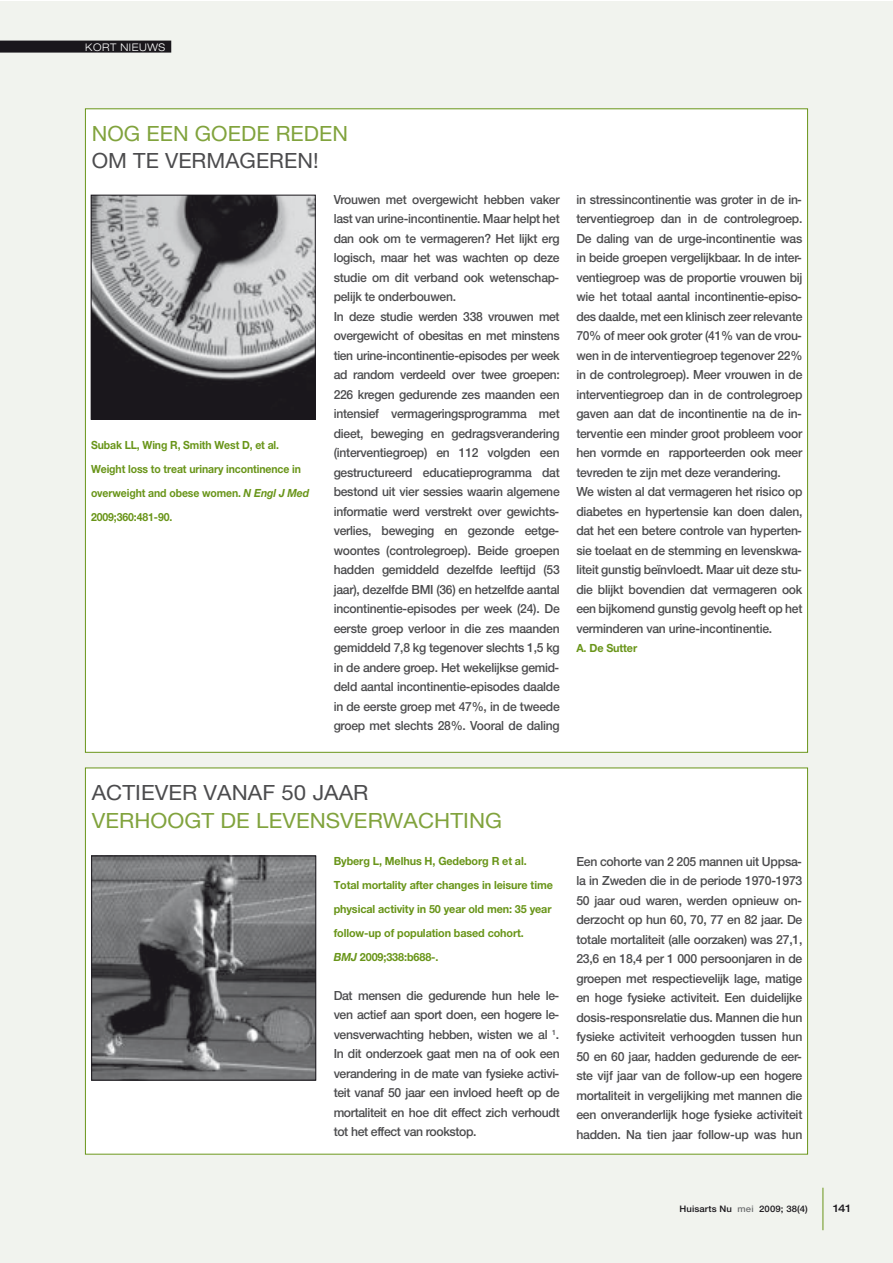
<style>
.page{position:relative;width:893px;height:1263px;background:#fff}
.page>*{position:absolute;margin:0;border:0;box-sizing:border-box;transform-origin:0 0}
.t1{font:21px "Helvetica Neue LT Pro";letter-spacing:.005em;color:#81a33d;scale:1.06 1}
.t2{font:21px "Helvetica Neue LT Pro";letter-spacing:.005em;color:#4c4c4e;scale:1.06 1}
.t3{font:21px "Helvetica Neue LT Pro";letter-spacing:.005em;color:#81a33d}
.t4{font:21px "Helvetica Neue LT Pro";letter-spacing:.005em;color:#4c4c4e}
.t5{font:500 12.6px/19.5px "Helvetica Neue LT Pro";letter-spacing:-.02em;color:#4c4c4e;scale:.96 1}
.t6{font:500 12.6px/19.5px "Helvetica Neue LT Pro";letter-spacing:-.02em;color:#4c4c4e;text-align:justify}
.t7{font:700 11.25px/24px "Helvetica Neue LT Pro";letter-spacing:-.01em;color:#699519;scale:.96 1}
.t8{font:700 11.25px/24px "Helvetica Neue LT Pro";letter-spacing:-.01em;color:#699519;scale:.93 1}
.t9{font:300 expanded 10.5px "Helvetica Neue LT Pro";letter-spacing:.06em;color:#fff;scale:.95 1}
.t10{font:500 expanded 10.5px "Helvetica Neue LT Pro";color:#1a171c;scale:.95 1}
.t11{font:500 9px "Helvetica Neue LT Pro";letter-spacing:.01em;color:#1a171c;scale:1.06 1}
.s1{font-style:italic}
.s2{color:#707173}
</style>
<div class="page">
<div style="left:0;top:1px;width:892px;height:1262px;background:#f1f3ee"></div>
<hr style="left:823px;top:1188px;width:1px;height:42px;background:#699519">
<div style="left:0;top:41px;width:171px;height:12px;background:#1a171c"></div>
<div style="left:85px;top:768px;width:722px;height:386px;background:#fff"></div>
<img style="left:93px;top:858px;width:221px;height:220px">
<div style="left:91px;top:856px;width:225px;height:224px;border:1px solid #1a171c"></div>
<div style="left:85px;top:109px;width:722px;height:643px;background:#fff"></div>
<img style="left:93px;top:197px;width:220px;height:220px">
<div style="left:91px;top:195px;width:224px;height:224px;border:1px solid #1a171c"></div>
<p class="t9" style="left:85px;top:41px;width:86px">KORT NIEUWS</p>
<h1 class="t3" style="left:92px;top:121px;width:258px">NOG EEN GOEDE REDEN</h1>
<h1 class="t4" style="left:92px;top:148px;width:228px">OM TE VERMAGEREN!</h1>
<p class="t8" style="left:91px;top:432px;width:236px">Subak LL, Wing R, Smith West D, et al.<br>Weight loss to treat urinary incontinence in overweight and obese women. <span class="s1">N Engl J Med </span>2009;360:481-90.</p>
<p class="t5" style="left:334px;top:189px;width:237px">Vrouwen met overgewicht hebben vaker last van urine-incontinentie. Maar helpt het dan ook om te vermageren? Het lijkt erg logisch, maar het was wachten op deze studie om dit verband ook wetenschap&shy;pelijk te onderbouwen.<br>In deze studie werden 338 vrouwen met overgewicht of obesitas en met minstens tien urine-incontinentie-episodes per week ad random verdeeld over twee groepen:<br>226 kregen gedurende zes maanden een intensief vermageringsprogramma met dieet, beweging en gedragsverandering (interventiegroep) en 112 volgden een gestructureerd educatieprogramma dat bestond uit vier sessies waarin algemene informatie werd verstrekt over gewichts&shy;verlies, beweging en gezonde eetge&shy;woontes (controlegroep). Beide groepen hadden gemiddeld dezelfde leeftijd (53 jaar), dezelfde BMI (36) en hetzelfde aantal incontinentie-episodes per week (24). De eerste groep verloor in die zes maanden gemiddeld 7,8 kg tegenover slechts 1,5 kg in de andere groep. Het wekelijkse gemid&shy;deld aantal incontinentie-episodes daalde in de eerste groep met 47%, in de tweede groep met slechts 28%. Vooral de daling</p>
<p class="t5" style="left:576px;top:189px;width:237px">in stressincontinentie was groter in de in&shy;terventiegroep dan in de controlegroep.<br>De daling van de urge-incontinentie was in beide groepen vergelijkbaar. In de inter&shy;ventiegroep was de proportie vrouwen bij wie het totaal aantal incontinentie-episo&shy;des daalde, met een klinisch zeer relevante 70% of meer ook groter (41% van de vrou&shy;wen in de interventiegroep tegenover 22% in de controlegroep). Meer vrouwen in de interventiegroep dan in de controlegroep gaven aan dat de incontinentie na de in&shy;terventie een minder groot probleem voor hen vormde en rapporteerden ook meer tevreden te zijn met deze verandering.<br>We wisten al dat vermageren het risico op diabetes en hypertensie kan doen dalen, dat het een betere controle van hyperten&shy;sie toelaat en de stemming en levenskwa&shy;liteit gunstig beïnvloedt. Maar uit deze stu&shy;die blijkt bovendien dat vermageren ook een bijkomend gunstig gevolg heeft op het verminderen van urine-incontinentie.</p>
<p class="t7" style="left:576px;top:636px;width:65px">A. De Sutter</p>
<h1 class="t2" style="left:92px;top:780px;width:263px">ACTIEVER VANAF 50 JAAR</h1>
<h1 class="t1" style="left:92px;top:807px;width:389px">VERHOOGT DE LEVENSVERWACHTING</h1>
<p class="t7" style="left:334px;top:849px;width:230px">Byberg L, Melhus H, Gedeborg R et al.<br>Total mortality after changes in leisure time physical activity in 50 year old men: 35 year follow-up of population based cohort.<br><span class="s1">BMJ</span> 2009;338:b688-.</p>
<p class="t6" style="left:334px;top:985px;width:228px">Dat mensen die gedurende hun hele le&shy;ven actief aan sport doen, een hogere le&shy;vensverwachting hebben, wisten we al <sup>1</sup>.<br>In dit onderzoek gaat men na of ook een verandering in de mate van fysieke activi&shy;teit vanaf 50 jaar een invloed heeft op de mortaliteit en hoe dit effect zich verhoudt tot het effect van rookstop.</p>
<p class="t6" style="left:576px;top:851px;width:228px">Een cohorte van 2 205 mannen uit Uppsa&shy;la in Zweden die in de periode 1970-1973<br>50 jaar oud waren, werden opnieuw on&shy;derzocht op hun 60, 70, 77 en 82 jaar. De totale mortaliteit (alle oorzaken) was 27,1, 23,6 en 18,4 per 1 000 persoonjaren in de groepen met respectievelijk lage, matige en hoge fysieke activiteit. Een duidelijke dosis-responsrelatie dus. Mannen die hun fysieke activiteit verhoogden tussen hun 50 en 60 jaar, hadden gedurende de eer&shy;ste vijf jaar van de follow-up een hogere mortaliteit in vergelijking met mannen die een onveranderlijk hoge fysieke activiteit hadden. Na tien jaar follow-up was hun</p>
<p class="t11" style="left:680px;top:1203px;width:123px">Huisarts Nu <span class="s2">mei</span> 2009; 38(4)</p>
<p class="t10" style="left:833px;top:1202px;width:20px">141</p>
</div>
